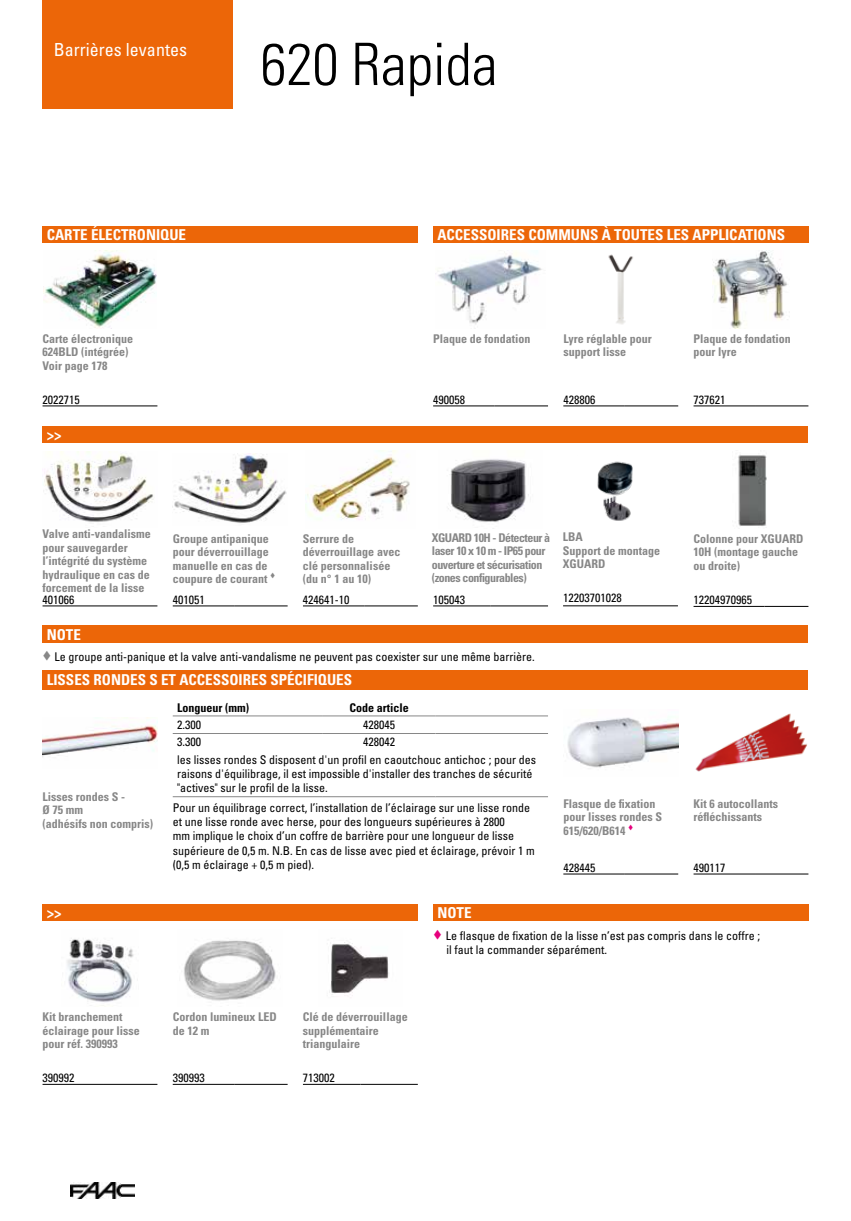
<style>
.page{position:relative;width:851px;height:1221px;background:#fff}
.page>*{position:absolute;margin:0;border:0;box-sizing:border-box;transform-origin:0 0}
.t1{font:300 condensed 58.5px "Univers LT Std";color:#000}
.t2{font:condensed 18px "Univers LT Std";color:#fff}
.t3{font:700 condensed 15px "Univers LT Std";color:#fff}
.t4{font:condensed 12px/14.4px "Univers LT Std";color:#000}
.t5{font:700 condensed 12px/13.5px "Univers LT Std";color:#878787}
.t6{font:700 condensed 12px/13.5px "Univers LT Std";letter-spacing:-.04em;color:#878787}
.t7{font:700 condensed 12px "Univers LT Std";color:#000}
.s1{color:#878787}
.s2{color:#e6007d}
</style>
<div class="page">
<img style="left:71px;top:1182px;width:63px;height:16px">
<div style="left:43px;top:0;width:190px;height:108px;background:#ec6608"></div>
<div style="left:43px;top:226px;width:375px;height:16px;background:#ec6608"></div>
<img style="left:43px;top:251px;width:114px;height:77px">
<hr style="left:43px;top:405px;width:61px;height:1px;background:#000">
<hr style="left:104px;top:405px;width:53px;height:1px;background:#000">
<div style="left:433px;top:226px;width:375px;height:16px;background:#ec6608"></div>
<img style="left:435px;top:252px;width:107px;height:73px">
<hr style="left:433px;top:405px;width:61px;height:1px;background:#000">
<hr style="left:494px;top:405px;width:54px;height:1px;background:#000">
<img style="left:608px;top:254px;width:25px;height:70px">
<hr style="left:563px;top:405px;width:61px;height:1px;background:#000">
<hr style="left:624px;top:405px;width:54px;height:1px;background:#000">
<img style="left:712px;top:251px;width:76px;height:77px">
<hr style="left:693px;top:405px;width:61px;height:1px;background:#000">
<hr style="left:754px;top:405px;width:54px;height:1px;background:#000">
<div style="left:43px;top:425px;width:765px;height:17px;background:#ec6608"></div>
<img style="left:43px;top:451px;width:111px;height:71px">
<hr style="left:43px;top:605px;width:61px;height:1px;background:#000">
<hr style="left:104px;top:605px;width:53px;height:1px;background:#000">
<img style="left:174px;top:453px;width:113px;height:70px">
<hr style="left:173px;top:605px;width:61px;height:1px;background:#000">
<hr style="left:234px;top:605px;width:53px;height:1px;background:#000">
<img style="left:306px;top:451px;width:104px;height:69px">
<hr style="left:303px;top:605px;width:61px;height:1px;background:#000">
<hr style="left:364px;top:605px;width:54px;height:1px;background:#000">
<img style="left:448px;top:459px;width:81px;height:63px">
<hr style="left:433px;top:605px;width:57px;height:1px;background:#000">
<hr style="left:490px;top:605px;width:58px;height:1px;background:#000">
<img style="left:738px;top:454px;width:29px;height:72px">
<hr style="left:693px;top:606px;width:71px;height:1px;background:#000">
<hr style="left:764px;top:606px;width:44px;height:1px;background:#000">
<div style="left:43px;top:625px;width:765px;height:17px;background:#ec6608"></div>
<div style="left:43px;top:670px;width:765px;height:19px;background:#ec6608"></div>
<img style="left:43px;top:717px;width:114px;height:39px">
<hr style="left:173px;top:715px;width:150px;height:1px;background:#878787">
<hr style="left:323px;top:715px;width:112px;height:1px;background:#878787">
<hr style="left:435px;top:715px;width:113px;height:1px;background:#878787">
<hr style="left:173px;top:733px;width:150px;height:1px;background:#878787">
<hr style="left:323px;top:733px;width:112px;height:1px;background:#878787">
<hr style="left:435px;top:733px;width:113px;height:1px;background:#878787">
<hr style="left:173px;top:796px;width:150px;height:1px;background:#878787">
<hr style="left:323px;top:796px;width:112px;height:1px;background:#878787">
<hr style="left:435px;top:796px;width:113px;height:1px;background:#878787">
<img style="left:567px;top:717px;width:111px;height:51px">
<hr style="left:563px;top:873px;width:61px;height:1px;background:#000">
<hr style="left:624px;top:873px;width:54px;height:1px;background:#000">
<img style="left:695px;top:713px;width:112px;height:59px">
<hr style="left:693px;top:873px;width:61px;height:1px;background:#000">
<hr style="left:754px;top:873px;width:54px;height:1px;background:#000">
<div style="left:43px;top:904px;width:375px;height:16px;background:#ec6608"></div>
<img style="left:67px;top:939px;width:67px;height:67px">
<hr style="left:43px;top:1083px;width:61px;height:1px;background:#000">
<hr style="left:104px;top:1083px;width:53px;height:1px;background:#000">
<img style="left:184px;top:940px;width:92px;height:61px">
<hr style="left:173px;top:1083px;width:61px;height:1px;background:#000">
<hr style="left:234px;top:1083px;width:53px;height:1px;background:#000">
<img style="left:329px;top:942px;width:60px;height:54px">
<hr style="left:303px;top:1083px;width:57px;height:1px;background:#000">
<hr style="left:360px;top:1083px;width:58px;height:1px;background:#000">
<div style="left:433px;top:904px;width:375px;height:16px;background:#ec6608"></div>
<img style="left:597px;top:461px;width:36px;height:60px">
<hr style="left:563px;top:605px;width:60px;height:1px;background:#000">
<hr style="left:623px;top:605px;width:54px;height:1px;background:#000">
<h2 class="t2" style="left:54px;top:38px;width:134px">Barrières levantes</h2>
<h1 class="t1" style="left:260px;top:29px;width:239px">620 Rapida</h1>
<p class="t3" style="left:47px;top:225px;width:141px">CARTE ÉLECTRONIQUE</p>
<p class="t3" style="left:437px;top:225px;width:349px">ACCESSOIRES COMMUNS À TOUTES LES APPLICATIONS</p>
<p class="t5" style="left:43px;top:332px;width:92px">Carte électronique<br>624BLD (intégrée)<br>Voir page 178</p>
<p class="t4" style="left:43px;top:392px;width:39px">2022715</p>
<p class="t3" style="left:47px;top:425px;width:16px">&gt;&gt;</p>
<p class="t5" style="left:433px;top:332px;width:99px">Plaque de fondation</p>
<p class="t4" style="left:433px;top:392px;width:33px">490058</p>
<p class="t5" style="left:563px;top:332px;width:90px">Lyre réglable pour support lisse</p>
<p class="t4" style="left:563px;top:392px;width:33px">428806</p>
<p class="t5" style="left:693px;top:332px;width:99px">Plaque de fondation pour lyre</p>
<p class="t4" style="left:693px;top:392px;width:33px">737621</p>
<p class="t5" style="left:43px;top:527px;width:110px">Valve anti-vandalisme pour sauvegarder l’intégrité du système hydraulique en cas de forcement de la lisse</p>
<p class="t4" style="left:43px;top:592px;width:33px">401066</p>
<p class="t5" style="left:173px;top:532px;width:104px">Groupe antipanique pour déverrouillage manuelle en cas de coupure de courant ▼</p>
<p class="t4" style="left:173px;top:592px;width:33px">401051</p>
<p class="t6" style="left:432px;top:530px;width:120px">XGUARD 10H - Détecteur à laser 10 x 10 m - IP65 pour ouverture et sécurisation (zones configurables)</p>
<p class="t5" style="left:303px;top:532px;width:99px">Serrure de déverrouillage avec clé personnalisée (du n° 1 au 10)</p>
<p class="t4" style="left:303px;top:592px;width:48px">424641-10</p>
<p class="t4" style="left:433px;top:592px;width:33px">105043</p>
<p class="t5" style="left:563px;top:530px;width:99px">LBA<br>Support de montage<br>XGUARD</p>
<p class="t5" style="left:693px;top:532px;width:112px">Colonne pour XGUARD<br>10H (montage gauche ou droite)</p>
<p class="t4" style="left:693px;top:592px;width:60px">12204970965</p>
<p class="t4" style="left:563px;top:590px;width:60px">12203701028</p>
<p class="t3" style="left:47px;top:625px;width:36px">NOTE</p>
<p class="t4" style="left:43px;top:649px;width:493px"><span class="s1">▼</span> Le groupe anti-panique et la valve anti-vandalisme ne peuvent pas coexister sur une même barrière.</p>
<p class="t3" style="left:47px;top:670px;width:307px">LISSES RONDES S ET ACCESSOIRES SPÉCIFIQUES</p>
<p class="t5" style="left:43px;top:789px;width:112px">Lisses rondes S -<br>Ø 75 mm<br>(adhésifs non compris)</p>
<p class="t7" style="left:177px;top:700px;width:73px">Longueur (mm)</p>
<p class="t7" style="left:349px;top:700px;width:61px">Code article</p>
<p class="t4" style="left:177px;top:717px;width:25px">2.300</p>
<p class="t4" style="left:363px;top:717px;width:33px">428045</p>
<p class="t4" style="left:177px;top:734px;width:25px">3.300</p>
<p class="t4" style="left:177px;top:733px;width:360px;line-height:17.2px;text-indent:186px">428042<br>les lisses rondes S disposent d'un profil en caoutchouc antichoc ; pour des</p>
<p class="t4" style="left:177px;top:766px;width:357px">raisons d'équilibrage, il est impossible d'installer des tranches de sécurité "actives" sur le profil de la lisse.</p>
<p class="t4" style="left:173px;top:799px;width:363px">Pour un équilibrage correct, l’installation de l’éclairage sur une lisse ronde et une lisse ronde avec herse, pour des longueurs supérieures à 2800<br>mm implique le choix d’un coffre de barrière pour une longueur de lisse supérieure de 0,5 m. N.B. En cas de lisse avec pied et éclairage, prévoir 1 m (0,5 m éclairage + 0,5 m pied).</p>
<p class="t5" style="left:563px;top:796px;width:100px">Flasque de fixation pour lisses rondes S<br>615/620/B614 <sup>▼</sup></p>
<p class="t4" style="left:563px;top:860px;width:33px">428445</p>
<p class="t5" style="left:693px;top:796px;width:86px">Kit 6 autocollants réfléchissants</p>
<p class="t4" style="left:693px;top:860px;width:33px">490117</p>
<p class="t3" style="left:47px;top:903px;width:16px">&gt;&gt;</p>
<p class="t5" style="left:43px;top:1010px;width:99px">Kit branchement éclairage pour lisse pour réf. 390993</p>
<p class="t4" style="left:43px;top:1070px;width:33px">390992</p>
<p class="t5" style="left:173px;top:1010px;width:105px">Cordon lumineux LED de 12 m</p>
<p class="t4" style="left:173px;top:1070px;width:33px">390993</p>
<p class="t5" style="left:303px;top:1010px;width:106px">Clé de déverrouillage supplémentaire triangulaire</p>
<p class="t4" style="left:303px;top:1070px;width:33px">713002</p>
<p class="t3" style="left:437px;top:903px;width:36px">NOTE</p>
<p class="t4" style="left:446px;top:927px;width:315px;text-indent:-13px"><span class="s2">▼</span> Le flasque de fixation de la lisse n’est pas compris dans le coffre ; il faut la commander séparément.</p>
</div>
